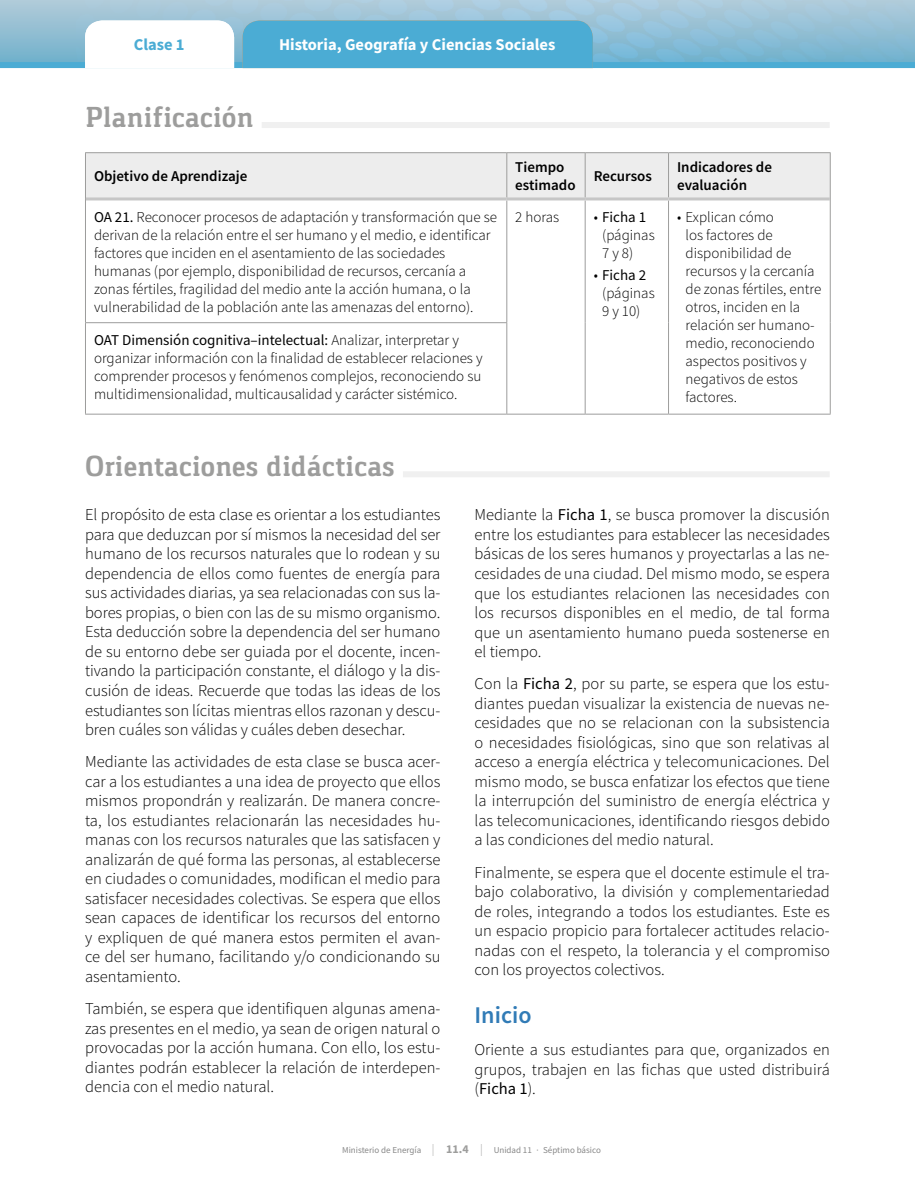
<style>
.page{position:relative;width:915px;height:1187px;background:#fff}
.page>*{position:absolute;margin:0;border:0;box-sizing:border-box;transform-origin:0 0}
.t1{font:700 30px "Gaspar";letter-spacing:.005em;color:#9d9d9c}
.t2{font:600 24px "Source Sans Pro";color:#317bb6}
.t3{font:300 16.5px/19.5px "Source Sans Pro";color:#000;text-align:justify}
.t4{font:700 16.5px "Source Sans Pro";color:#fff}
.t5{font:700 16.5px "Source Sans Pro";color:#4bacd4}
.t6{font:300 15px/18px "Source Sans Pro";color:#000}
.t7{font:600 15px/18px "Source Sans Pro";color:#000}
.t8{font:9px "Source Sans Pro";color:#878787}
.s1{font-weight:400}
.s2{font-weight:300;font-size:12px;color:#9d9d9c}
.s3{font-weight:700;font-size:12px;color:#9d9d9c}
</style>
<div class="page">
<div style="left:261px;top:122px;width:568px;height:6px;background:#f0f0f0"></div>
<div style="left:403px;top:471px;width:426px;height:6px;background:#f0f0f0"></div>
<div style="left:86px;top:153px;width:743px;height:44px;background:#ededed"></div>
<hr style="left:506px;top:152px;width:79px;height:1px;background:#9d9d9c">
<hr style="left:585px;top:152px;width:83px;height:1px;background:#9d9d9c">
<hr style="left:584px;top:153px;width:1px;height:44px;background:#9d9d9c">
<hr style="left:668px;top:152px;width:162px;height:1px;background:#9d9d9c">
<hr style="left:668px;top:153px;width:1px;height:44px;background:#9d9d9c">
<hr style="left:829px;top:153px;width:1px;height:46px;background:#9d9d9c">
<hr style="left:85px;top:199px;width:1px;height:123px;background:#9d9d9c">
<hr style="left:506px;top:200px;width:1px;height:122px;background:#9d9d9c">
<hr style="left:584px;top:200px;width:1px;height:123px;background:#9d9d9c">
<hr style="left:668px;top:200px;width:1px;height:123px;background:#9d9d9c">
<hr style="left:829px;top:199px;width:1px;height:124px;background:#9d9d9c">
<hr style="left:85px;top:322px;width:422px;height:1px;background:#9d9d9c">
<hr style="left:85px;top:323px;width:1px;height:91px;background:#9d9d9c">
<hr style="left:506px;top:323px;width:1px;height:91px;background:#9d9d9c">
<hr style="left:584px;top:323px;width:1px;height:91px;background:#9d9d9c">
<hr style="left:668px;top:323px;width:1px;height:91px;background:#9d9d9c">
<hr style="left:829px;top:323px;width:1px;height:91px;background:#9d9d9c">
<hr style="left:85px;top:414px;width:421px;height:1px;background:#9d9d9c">
<hr style="left:506px;top:414px;width:79px;height:1px;background:#9d9d9c">
<hr style="left:585px;top:414px;width:83px;height:1px;background:#9d9d9c">
<hr style="left:668px;top:414px;width:162px;height:1px;background:#9d9d9c">
<hr style="left:506px;top:197px;width:79px;height:3px;background:#c6c6c6">
<hr style="left:585px;top:197px;width:83px;height:3px;background:#c6c6c6">
<hr style="left:668px;top:197px;width:161px;height:3px;background:#c6c6c6">
<hr style="left:85px;top:152px;width:421px;height:1px;background:#9d9d9c">
<hr style="left:85px;top:153px;width:1px;height:46px;background:#9d9d9c">
<hr style="left:506px;top:153px;width:1px;height:44px;background:#9d9d9c">
<hr style="left:86px;top:197px;width:420px;height:3px;background:#c6c6c6">
<svg style="left:0;top:0;width:914px;height:68px;background:#93c0d6"></svg>
<div style="left:242px;top:21px;width:350px;height:47px;background:#4bacd4"></div>
<svg style="left:85px;top:21px;width:149px;height:47px"></svg>
<p class="t5" style="left:134px;top:34px;width:52px">Clase 1</p>
<p class="t4" style="left:279px;top:34px;width:278px">Historia, Geografía y Ciencias Sociales</p>
<p class="t5" style="left:175px;top:34px;width:11px">X</p>
<h1 class="t1" style="left:85px;top:100px;width:170px">Planificación</h1>
<p class="t7" style="left:94px;top:167px;width:155px">Objetivo de Aprendizaje</p>
<p class="t7" style="left:515px;top:158px;width:62px">Tiempo estimado</p>
<p class="t7" style="left:593px;top:167px;width:60px">Recursos</p>
<p class="t7" style="left:676px;top:158px;width:96px">Indicadores de evaluación</p>
<p class="t6" style="left:94px;top:208px;width:404px"><span class="s1">OA 21.</span> Reconocer procesos de adaptación y transformación que se derivan de la relación entre el ser humano y el medio, e identificar factores que inciden en el asentamiento de las sociedades humanas (por ejemplo, disponibilidad de recursos, cercanía a zonas fértiles, fragilidad del medio ante la acción humana, o la vulnerabilidad de la población ante las amenazas del entorno).</p>
<p class="t6" style="left:515px;top:208px;width:46px">2 horas</p>
<p class="t6" style="left:602px;top:208px;width:54px;text-indent:-9px">• <span class="s1">Ficha 1 </span>(páginas<br>7 y 8)</p>
<p class="t6" style="left:685px;top:208px;width:137px;text-indent:-9px">• Explican cómo<br>los factores de disponibilidad de recursos y la cercanía de zonas fértiles, entre otros, inciden en la relación ser humano&shy;medio, reconociendo aspectos positivos y negativos de estos factores.</p>
<p class="t6" style="left:593px;top:266px;width:63px;text-align:center">• <span class="s1">Ficha 2 </span>(páginas<br>9 y 10)</p>
<p class="t6" style="left:94px;top:330px;width:390px"><span class="s1">OAT Dimensión cognitiva–intelectual:</span> Analizar, interpretar y organizar información con la finalidad de establecer relaciones y comprender procesos y fenómenos complejos, reconociendo su multidimensionalidad, multicausalidad y carácter sistémico.</p>
<h1 class="t1" style="left:85px;top:449px;width:311px">Orientaciones didácticas</h1>
<p class="t3" style="left:85px;top:505px;width:357px">El propósito de esta clase es orientar a los estudiantes para que deduzcan por sí mismos la necesidad del ser humano de los recursos naturales que lo rodean y su dependencia de ellos como fuentes de energía para sus actividades diarias, ya sea relacionadas con sus la&shy;bores propias, o bien con las de su mismo organismo.<br>Esta deducción sobre la dependencia del ser humano de su entorno debe ser guiada por el docente, incen&shy;tivando la participación constante, el diálogo y la dis&shy;cusión de ideas. Recuerde que todas las ideas de los estudiantes son lícitas mientras ellos razonan y descu&shy;bren cuáles son válidas y cuáles deben desechar.</p>
<p class="t3" style="left:85px;top:752px;width:357px">Mediante las actividades de esta clase se busca acer&shy;car a los estudiantes a una idea de proyecto que ellos mismos propondrán y realizarán. De manera concre&shy;ta, los estudiantes relacionarán las necesidades hu&shy;manas con los recursos naturales que las satisfacen y analizarán de qué forma las personas, al establecerse en ciudades o comunidades, modifican el medio para satisfacer necesidades colectivas. Se espera que ellos sean capaces de identificar los recursos del entorno y expliquen de qué manera estos permiten el avan&shy;ce del ser humano, facilitando y/o condicionando su asentamiento.</p>
<p class="t3" style="left:85px;top:998px;width:357px">También, se espera que identifiquen algunas amena&shy;zas presentes en el medio, ya sean de origen natural o provocadas por la acción humana. Con ello, los estu&shy;diantes podrán establecer la relación de interdepen&shy;dencia con el medio natural.</p>
<p class="t3" style="left:474px;top:505px;width:357px">Mediante la <span class="s1">Ficha 1</span>, se busca promover la discusión entre los estudiantes para establecer las necesidades básicas de los seres humanos y proyectarlas a las ne&shy;cesidades de una ciudad. Del mismo modo, se espera que los estudiantes relacionen las necesidades con los recursos disponibles en el medio, de tal forma que un asentamiento humano pueda sostenerse en el tiempo.</p>
<p class="t3" style="left:474px;top:674px;width:357px">Con la <span class="s1">Ficha 2</span>, por su parte, se espera que los estu&shy;diantes puedan visualizar la existencia de nuevas ne&shy;cesidades que no se relacionan con la subsistencia o necesidades fisiológicas, sino que son relativas al acceso a energía eléctrica y telecomunicaciones. Del mismo modo, se busca enfatizar los efectos que tiene la interrupción del suministro de energía eléctrica y las telecomunicaciones, identificando riesgos debido a las condiciones del medio natural.</p>
<p class="t3" style="left:474px;top:862px;width:357px">Finalmente, se espera que el docente estimule el tra&shy;bajo colaborativo, la división y complementariedad de roles, integrando a todos los estudiantes. Este es un espacio propicio para fortalecer actitudes relacio&shy;nadas con el respeto, la tolerancia y el compromiso con los proyectos colectivos.</p>
<h2 class="t2" style="left:474px;top:999px;width:59px">Inicio</h2>
<p class="t3" style="left:474px;top:1040px;width:357px">Oriente a sus estudiantes para que, organizados en grupos, trabajen en las fichas que usted distribuirá (<span class="s1">Ficha 1</span>).</p>
<p class="t8" style="left:342px;top:1144px;width:260px">Ministerio de Energía <span class="s2">|</span> <span class="s3">11.4</span> <span class="s2">|</span> Unidad 11 · Séptimo básico</p>
</div>
